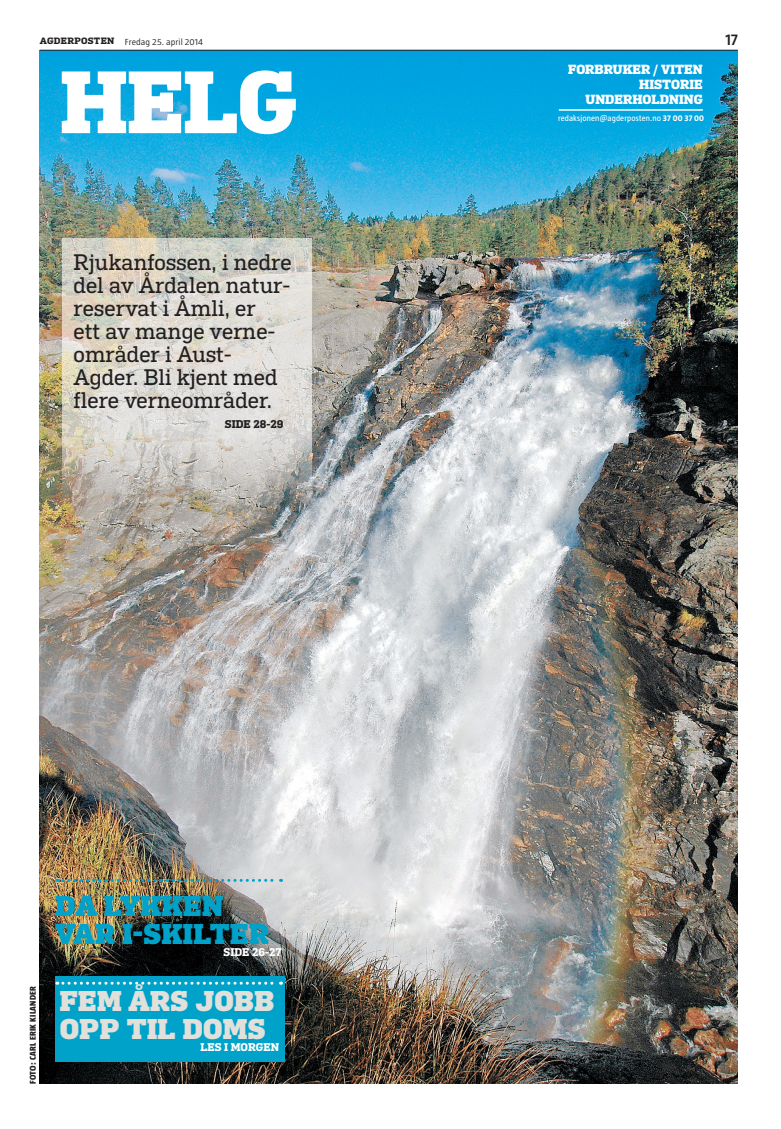
<style>
.page{position:relative;width:781px;height:1129px;background:#fff}
.page>*{position:absolute;margin:0;border:0;box-sizing:border-box;transform-origin:0 0}
.t1{font:900 28px "Flama Slab";letter-spacing:.01em;color:#e1e0da}
.t2{font:900 28px/28px "Flama Slab";letter-spacing:.01em;color:#00a2c9}
.t3{font:22px/23px "Flama Slab Basic";color:#231f20}
.PagR{font:600 16px "Taz";color:#231f20}
.t4{font:800 13px "Flama Slab";color:#fff}
.t5{font:700 11px "Flama Slab";color:#fff}
.t6{font:700 11px "Flama Slab";color:#231f20}
.DatoL{font:300 9px "Taz";letter-spacing:.01em;color:#231f20;scale:1.05 1}
.DatoL-2{font:700 9px "Flama Slab";letter-spacing:.025em;color:#231f20;scale:1.05 1}
.Bild_9{font:800 8.6px "Taz";letter-spacing:.035em;color:#231f20}
.t7{font:8.5px "Taz";letter-spacing:.01em;color:#fff}
.s1{font-weight:700}
</style>
<div class="page">
<img style="left:40px;top:51px;width:697px;height:1032px">
<svg style="left:62px;top:238px;width:250px;height:289px"></svg>
<div style="left:55px;top:975px;width:229px;height:86px;background:#00a2c9"></div>
<svg style="left:57px;top:878px;width:224px;height:3px"></svg>
<svg style="left:57px;top:981px;width:224px;height:3px"></svg>
<svg style="left:62px;top:70px;width:233px;height:64px"></svg>
<hr style="left:558px;top:109px;width:144px;height:2px;background:#fff">
<hr style="left:40px;top:50px;width:697px;height:1px;background:#231f20">
<p class="DatoL-2" style="left:40px;top:36px;width:73px">AGDERPOSTEN</p>
<p class="DatoL" style="left:125px;top:36px;width:76px">Fredag 25. april 2014</p>
<p class="PagR" style="left:725px;top:30px;width:14px">17</p>
<p class="t4" style="left:567px;top:61px;width:136px">FORBRUKER / VITEN</p>
<p class="t4" style="left:638px;top:76px;width:65px">HISTORIE</p>
<p class="t4" style="left:585px;top:91px;width:119px">UNDERHOLDNING</p>
<p class="t7" style="left:557px;top:113px;width:147px">redaksjonen@agderposten.no <span class="s1">37 00 37 00</span></p>
<p class="t3" style="left:74px;top:250px;width:219px">Rjukanfossen, i nedre del av Årdalen natur&shy;reservat i Åmli, er<br>ett av mange verne&shy;områder i Aust-<br>Agder. Bli kjent med flere verneområder.</p>
<p class="t6" style="left:225px;top:417px;width:60px">SIDE 28-29</p>
<p class="Bild_9" style="left:28px;top:1083px;width:99px;rotate:-90deg">FOTO: CARL ERIK KILANDER</p>
<p class="t2" style="left:55px;top:891px;width:215px">DA LYKKEN<br>VAR I-SKILTER</p>
<p class="t5" style="left:223px;top:945px;width:60px">SIDE 26-27</p>
<p class="t1" style="left:60px;top:984px;width:216px">FEM ÅRS JOBB</p>
<p class="t1" style="left:60px;top:1012px;width:207px">OPP TIL DOMS</p>
<p class="t5" style="left:200px;top:1040px;width:80px">LES I MORGEN</p>
</div>
